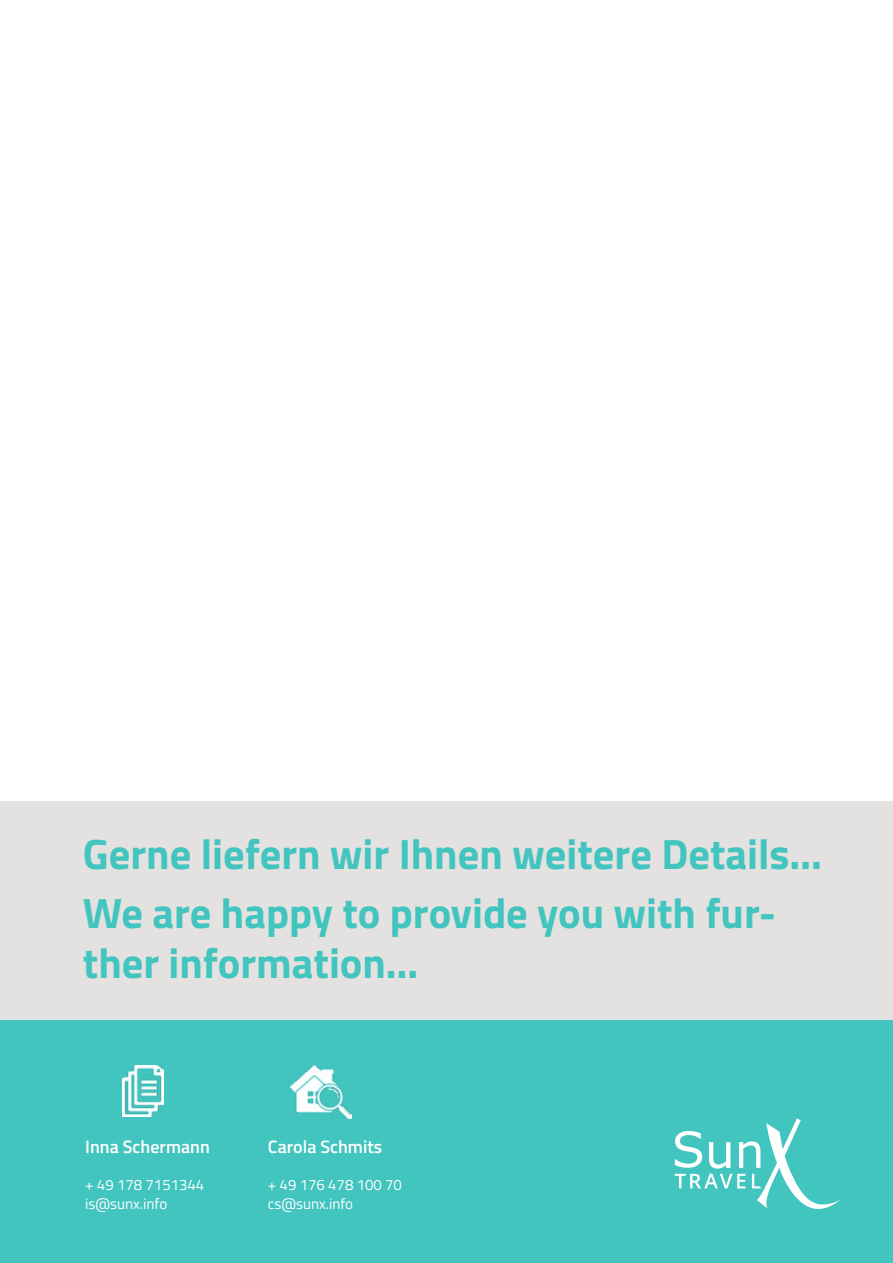
<style>
.page{position:relative;width:893px;height:1263px;background:#fff}
.page>*{position:absolute;margin:0;border:0;box-sizing:border-box;transform-origin:0 0}
.t1{font:700 42.45px/58.7px "Titillium Web";color:#42c4bf}
.t2{font:600 18px "Titillium Web";color:#fff}
.t3{font:15px/19px "Titillium Web";color:#fff}
</style>
<div class="page">
<div style="left:0;top:801px;width:893px;height:462px;background:#e4e2e0"></div>
<div style="left:0;top:1020px;width:893px;height:243px;background:#42c4bf"></div>
<svg style="left:675px;top:1118px;width:167px;height:91px"></svg>
<img style="left:123px;top:1065px;width:41px;height:51px">
<img style="left:291px;top:1065px;width:61px;height:54px">
<p class="t1" style="left:83px;top:823px;width:741px">Gerne liefern wir Ihnen weitere Details…<br>We are happy to provide you with fur-</p>
<p class="t1" style="left:83px;top:932px;width:337px">ther information…</p>
<p class="t2" style="left:85px;top:1133px;width:126px">Inna Schermann</p>
<p class="t3" style="left:85px;top:1174px;width:121px">+ 49 178 7151344 is@sunx.info</p>
<p class="t2" style="left:268px;top:1133px;width:116px">Carola Schmits</p>
<p class="t3" style="left:268px;top:1174px;width:136px">+ 49 176 478 100 70 cs@sunx.info</p>
</div>
